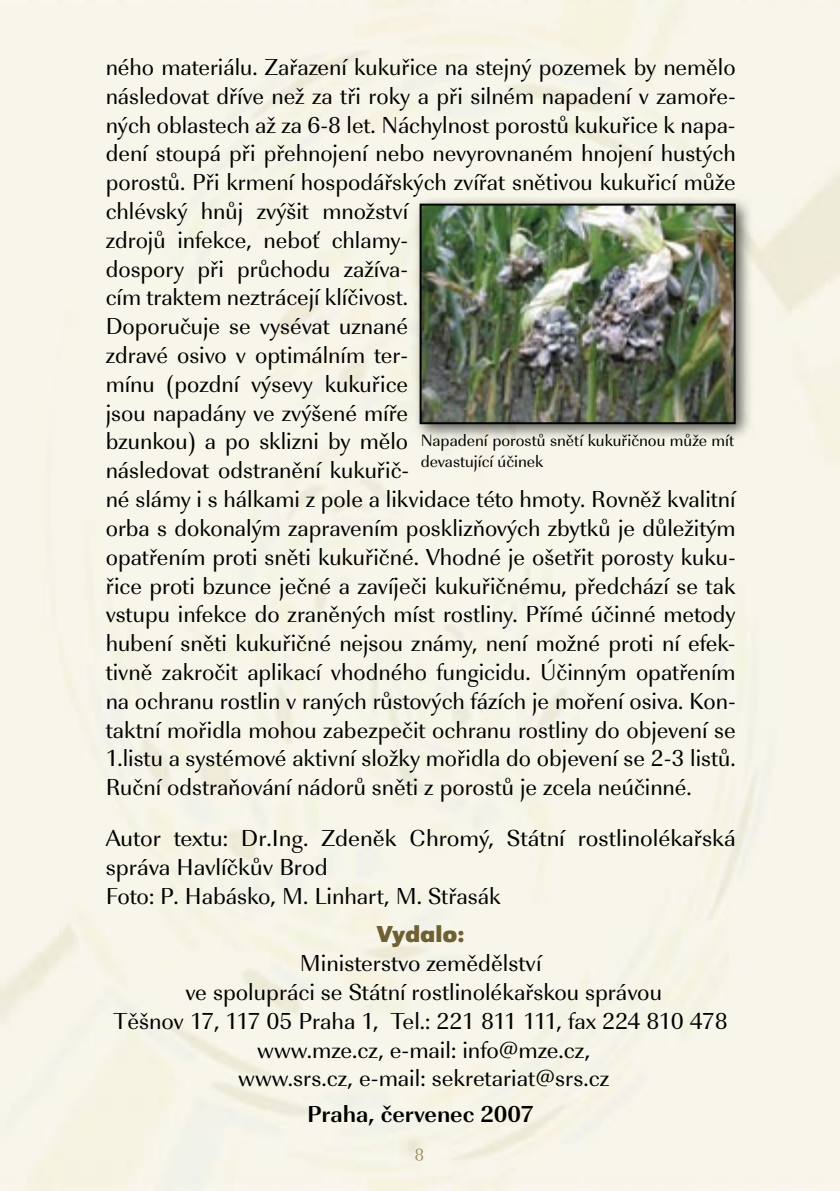
<style>
.page{position:relative;width:840px;height:1191px;background:#fff}
.page>*{position:absolute;margin:0;border:0;box-sizing:border-box;transform-origin:0 0}
.t1{font:24px/28.8px "URW Imperial TCE";color:#000}
.t2{font:700 24px "URW Imperial TCE";color:#000}
.t3{font:700 24px "URW Grotesk TOT";color:#706031}
.t4{font:17px/20.4px "URW Imperial TCE";color:#000}
</style>
<div class="page">
<div style="left:107px;top:173px;width:628px;height:24px;background:#f8f6ea"></div>
<img style="left:396px;top:1131px;width:34px;height:36px">
<svg style="left:415px;top:1148px;width:8px;height:12px"></svg>
<img style="left:410px;top:195px;width:344px;height:249px">
<img style="left:410px;top:195px;width:325px;height:2px">
<img style="left:419px;top:204px;width:316px;height:220px">
<p class="t1" style="left:106px;top:53px;width:631px">ného materiálu. Zařazení kukuřice na stejný pozemek by nemělo následovat dříve než za tři roky a při silném napadení v zamoře&shy;ných oblastech až za 6-8 let. Náchylnost porostů kukuřice k napa&shy;dení stoupá při přehnojení nebo nevyrovnaném hnojení hustých porostů. Při krmení hospodářských zvířat snětivou kukuřicí může chlévský hnůj zvýšit množství<br>zdrojů infekce, neboť chlamy-<br>dospory při průchodu zažíva-<br>cím traktem neztrácejí klíčivost.<br>Doporučuje se vysévat uznané<br>zdravé osivo v optimálním ter-<br>mínu (pozdní výsevy kukuřice<br>jsou napadány ve zvýšené míře<br>bzunkou) a po sklizni by mělo<br>následovat odstranění kukuřič-<br>né slámy i s hálkami z pole a likvidace této hmoty. Rovněž kvalitní orba s dokonalým zapravením posklizňových zbytků je důležitým opatřením proti sněti kukuřičné. Vhodné je ošetřit porosty kuku&shy;řice proti bzunce ječné a zavíječi kukuřičnému, předchází se tak vstupu infekce do zraněných míst rostliny. Přímé účinné metody hubení sněti kukuřičné nejsou známy, není možné proti ní efek&shy;tivně zakročit aplikací vhodného fungicidu. Účinným opatřením na ochranu rostlin v raných růstových fázích je moření osiva. Kon&shy;taktní mořidla mohou zabezpečit ochranu rostliny do objevení se 1.listu a systémové aktivní složky mořidla do objevení se 2-3 listů.<br>Ruční odstraňování nádorů sněti z porostů je zcela neúčinné.</p>
<p class="t1" style="left:106px;top:824px;width:631px">Autor textu: Dr.Ing. Zdeněk Chromý, Státní rostlinolékařská správa Havlíčkův Brod<br>Foto: P. Habásko, M. Linhart, M. Střasák</p>
<p class="t3" style="left:376px;top:920px;width:89px">Vydalo:</p>
<p class="t1" style="left:113px;top:949px;width:615px;text-align:center">Ministerstvo zemědělství<br>ve spolupráci se Státní rostlinolékařskou správou<br>Těšnov 17, 117 05 Praha 1, Tel.: 221 811 111, fax 224 810 478 www.mze.cz, e-mail: info@mze.cz,<br>www.srs.cz, e-mail: sekretariat@srs.cz</p>
<p class="t2" style="left:307px;top:1100px;width:228px">Praha, červenec 2007</p>
<p class="t4" style="left:420px;top:431px;width:315px">Napadení porostů snětí kukuřičnou může mít devastující účinek</p>
</div>
